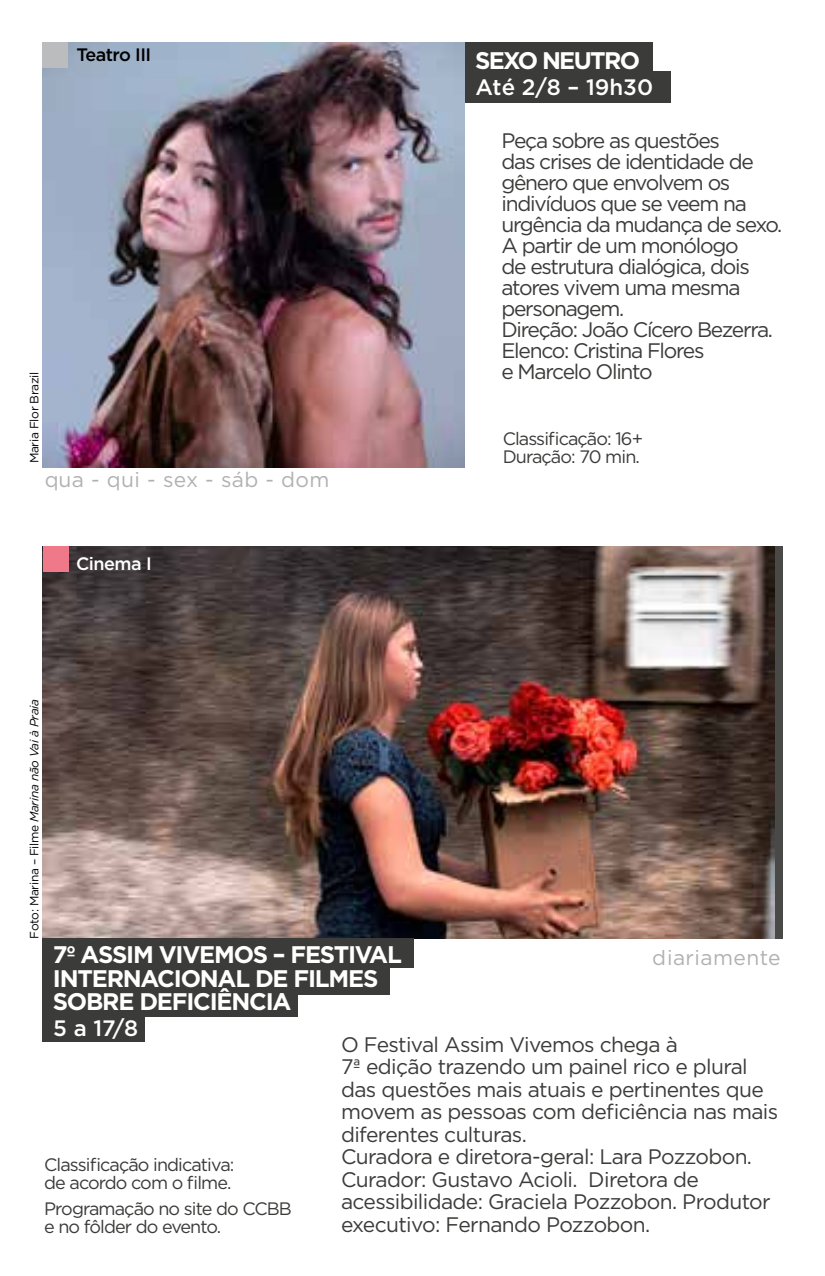
<style>
.page{position:relative;width:825px;height:1276px;background:#fff}
.page>*{position:absolute;margin:0;border:0;box-sizing:border-box;transform-origin:0 0}
.t1{font:700 24px/23.7px "Gotham";letter-spacing:-.05em;color:#fff}
.t2{font:700 24px "Gotham";letter-spacing:-.07em;color:#fff}
.t3{font:500 22.2px "Gotham";color:#fff}
.t4{font:21px/22.5px "Gotham";letter-spacing:-.03em;color:#3b3b3a}
.t5{font:21px/21px "Gotham";letter-spacing:-.055em;color:#3b3b3a}
.t6{font:21px "Gotham";letter-spacing:.02em;color:#9c9d9d}
.t7{font:18px/18px "Gotham";letter-spacing:-.05em;color:#3b3b3a}
.t8{font:500 18px "Gotham";letter-spacing:-.03em;color:#000}
.t9{font:500 18px "Gotham";letter-spacing:-.03em;color:#fff}
.t10{font:italic 12px "Gotham";letter-spacing:-.03em;color:#000}
.t11{font:12px "Gotham";letter-spacing:-.03em;color:#000}
.s1{font-style:normal}
</style>
<div class="page">
<img style="left:43px;top:546px;width:732px;height:392px">
<svg style="left:43px;top:546px;width:25px;height:26px"></svg>
<div style="left:43px;top:938px;width:371px;height:29px;background:#3b3b3a"></div>
<div style="left:43px;top:965px;width:347px;height:29px;background:#3b3b3a"></div>
<div style="left:43px;top:987px;width:255px;height:29px;background:#3b3b3a"></div>
<div style="left:43px;top:1015px;width:102px;height:26px;background:#3b3b3a"></div>
<img style="left:43px;top:43px;width:422px;height:425px">
<div style="left:465px;top:43px;width:188px;height:31px;background:#3b3b3a"></div>
<div style="left:465px;top:71px;width:205px;height:32px;background:#3b3b3a"></div>
<svg style="left:43px;top:43px;width:25px;height:25px"></svg>
<p class="t8" style="left:76px;top:45px;width:76px">Teatro III</p>
<p class="t11" style="left:28px;top:463px;width:93px;rotate:-90deg">Maria Flor Brazil</p>
<p class="t6" style="left:44px;top:468px;width:287px">qua - qui - sex - sáb - dom</p>
<p class="t9" style="left:76px;top:553px;width:77px">Cinema I</p>
<p class="t10" style="left:28px;top:938px;width:241px;rotate:-90deg"><span class="s1">Foto: Marina – Filme</span> Marina não Vai à Praia</p>
<p class="t1" style="left:53px;top:942px;width:351px">7º ASSIM VIVEMOS – FESTIVAL<br>INTERNACIONAL DE FILMES<br>SOBRE DEFICIÊNCIA</p>
<p class="t2" style="left:475px;top:46px;width:167px">SEXO NEUTRO</p>
<p class="t3" style="left:476px;top:75px;width:179px">Até 2/8 – 19h30</p>
<p class="t5" style="left:501px;top:130px;width:282px">Peça sobre as questões<br>das crises de identidade de gênero que envolvem os indivíduos que se veem na urgência da mudança de sexo.<br>A partir de um monólogo<br>de estrutura dialógica, dois atores vivem uma mesma personagem.<br>Direção: João Cícero Bezerra.<br>Elenco: Cristina Flores<br>e Marcelo Olinto</p>
<p class="t7" style="left:503px;top:429px;width:142px">Classificação: 16+</p>
<p class="t7" style="left:503px;top:447px;width:139px">Duração: 70 min.</p>
<p class="t6" style="left:653px;top:946px;width:129px">diariamente</p>
<p class="t3" style="left:53px;top:1016px;width:86px">5 a 17/8</p>
<p class="t7" style="left:44px;top:1155px;width:192px">Classificação indicativa: de acordo com o filme.</p>
<p class="t7" style="left:44px;top:1199px;width:249px">Programação no site do CCBB e no fôlder do evento.</p>
<p class="t4" style="left:341px;top:1033px;width:439px">O Festival Assim Vivemos chega à<br>7ª edição trazendo um painel rico e plural das questões mais atuais e pertinentes que movem as pessoas com deficiência nas mais diferentes culturas.<br>Curadora e diretora-geral: Lara Pozzobon.<br>Curador: Gustavo Acioli. Diretora de acessibilidade: Graciela Pozzobon. Produtor executivo: Fernando Pozzobon.</p>
</div>
